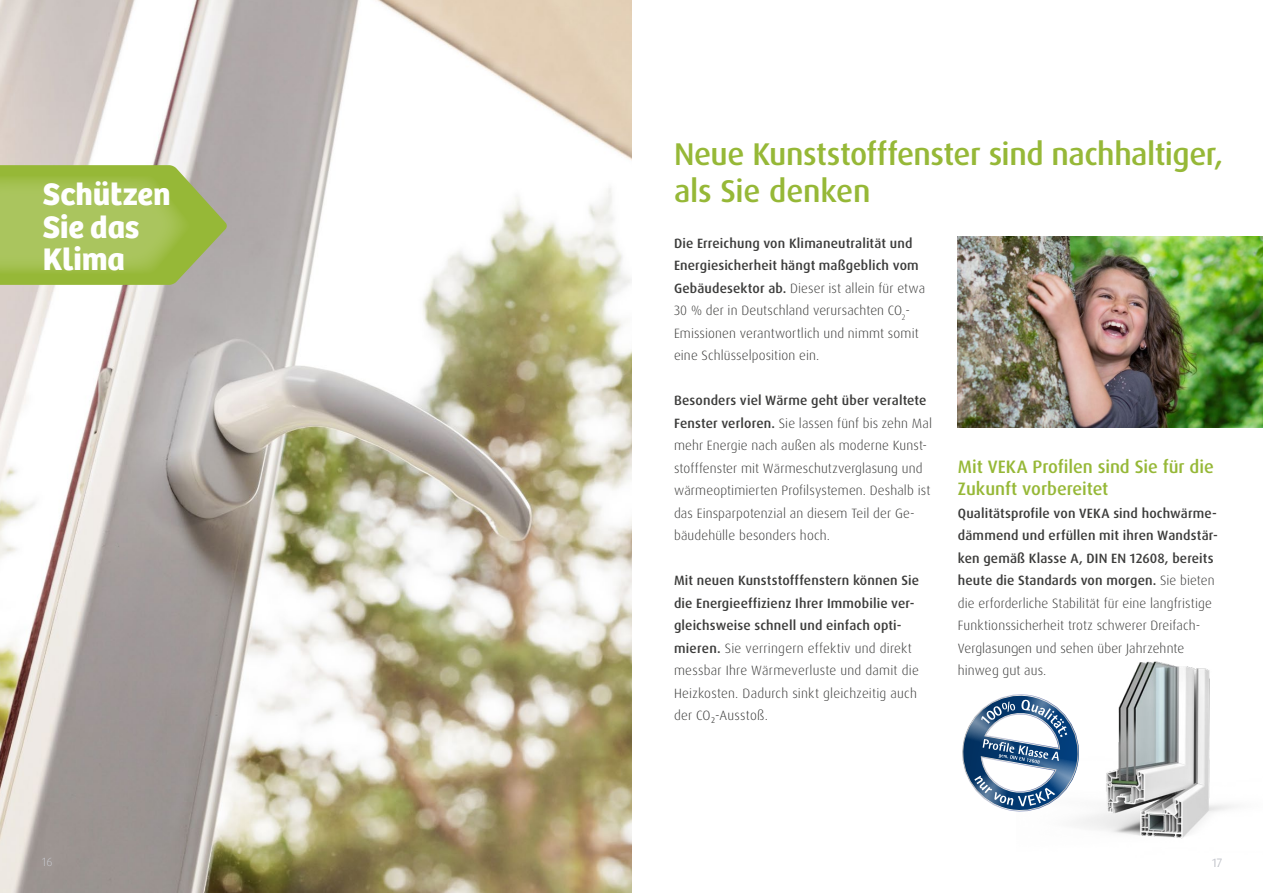
<style>
.page{position:relative;width:1263px;height:893px;background:#fff}
.page>*{position:absolute;margin:0;border:0;box-sizing:border-box;transform-origin:0 0}
.t1{font:700 32.4px/32.4px "Bree";letter-spacing:-.005em;color:#fff}
.t2{font:500 31.5px/37.5px "Dax Pro";letter-spacing:-.015em;color:#96b837}
.t3{font:500 18px/22.5px "Dax Pro";color:#96b837}
.t4{font:300 13.5px/22.5px "Dax Pro";letter-spacing:.01em;color:#3c3c3b}
.t5{font:300 12px "Dax Pro";color:#c7c9cf}
.s1{font-weight:500}
</style>
<div class="page">
<img style="left:0;top:0;width:631px;height:893px">
<svg style="left:0;top:165px;width:227px;height:120px;background:#a3bd58"></svg>
<img style="left:1076px;top:661px;width:158px;height:178px">
<svg style="left:962px;top:688px;width:121px;height:129px"></svg>
<img style="left:958px;top:237px;width:305px;height:191px">
<h1 class="t1" style="left:43px;top:176px;width:129px">Schützen<br>Sie das<br>Klima</h1>
<p class="t5" style="left:42px;top:854px;width:12px">16</p>
<h2 class="t2" style="left:674px;top:135px;width:551px">Neue Kunststofffenster sind nachhaltiger, als Sie denken</h2>
<p class="t4" style="left:674px;top:232px;width:253px"><span class="s1">Die Erreichung von Klimaneutralität und Energiesicherheit hängt maßgeblich vom Gebäudesektor ab.</span> Dieser ist allein für etwa 30 % der in Deutschland verursachten CO<sub>2</sub>- Emissionen verantwortlich und nimmt somit eine Schlüsselposition ein.</p>
<p class="t4" style="left:674px;top:389px;width:259px"><span class="s1">Besonders viel Wärme geht über veraltete Fenster verloren.</span> Sie lassen fünf bis zehn Mal mehr Energie nach außen als moderne Kunst&shy;stofffenster mit Wärmeschutzverglasung und wärmeoptimierten Profilsystemen. Deshalb ist das Einsparpotenzial an diesem Teil der Ge&shy;bäudehülle besonders hoch.</p>
<p class="t4" style="left:674px;top:569px;width:247px"><span class="s1">Mit neuen Kunststofffenstern können Sie die Energieeffizienz Ihrer Immobilie ver&shy;gleichsweise schnell und einfach opti&shy;mieren.</span> Sie verringern effektiv und direkt messbar Ihre Wärmeverluste und damit die Heizkosten. Dadurch sinkt gleichzeitig auch der CO₂-Ausstoß.</p>
<h3 class="t3" style="left:958px;top:455px;width:257px">Mit VEKA Profilen sind Sie für die<br>Zukunft vorbereitet</h3>
<p class="t4" style="left:958px;top:502px;width:261px"><span class="s1">Qualitätsprofile von VEKA sind hochwärme&shy;dämmend und erfüllen mit ihren Wandstär&shy;ken gemäß Klasse A, DIN EN 12608, bereits heute die Standards von morgen.</span> Sie bieten die erforderliche Stabilität für eine langfristige Funktionssicherheit trotz schwerer Dreifach-Verglasungen und sehen über Jahrzehnte hinweg gut aus.</p>
<p class="t5" style="left:1212px;top:855px;width:12px">17</p>
</div>
